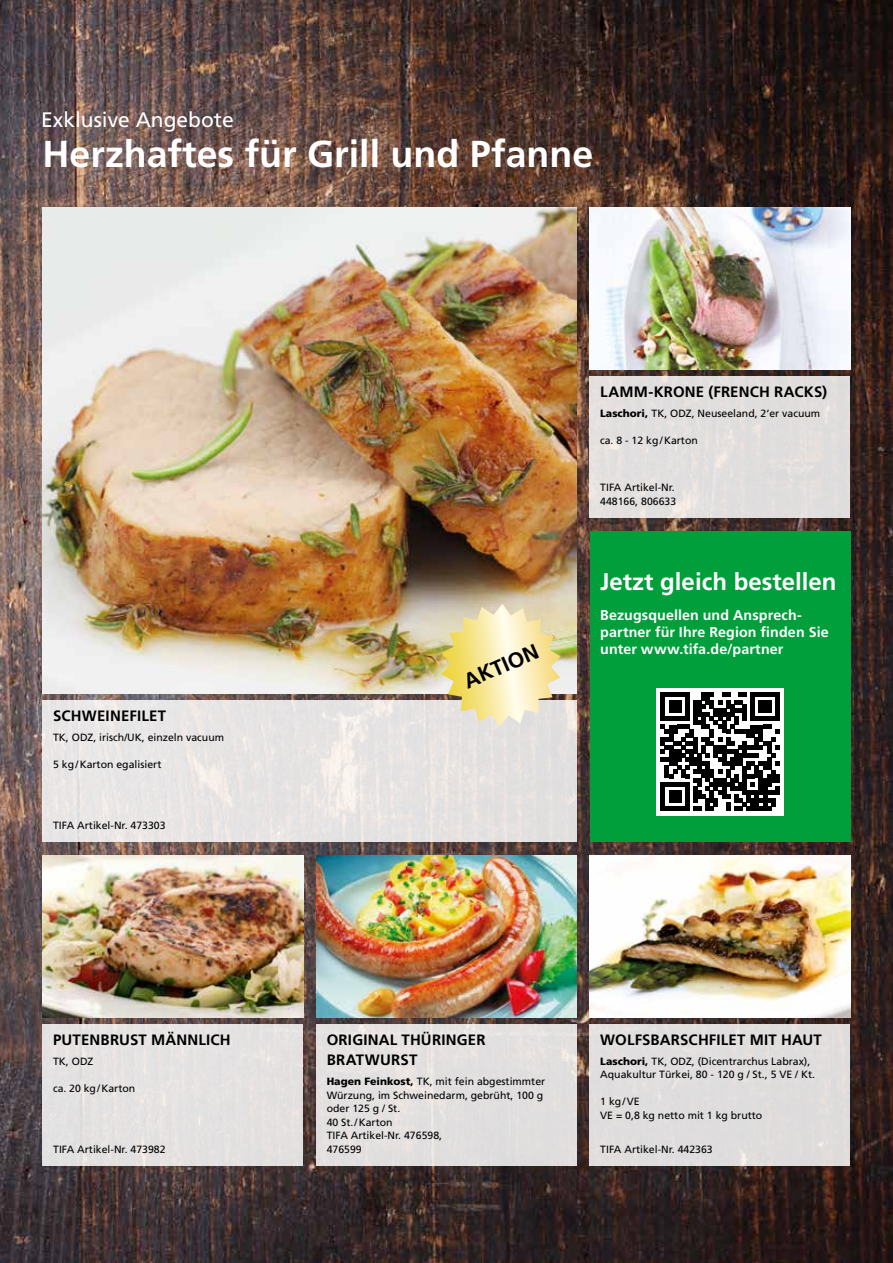
<style>
.page{position:relative;width:893px;height:1263px;background:#fff}
.page>*{position:absolute;margin:0;border:0;box-sizing:border-box;transform-origin:0 0}
.t1{font:700 37.5px "Frutiger";color:#fff}
.t2{font:700 24px "Frutiger";color:#fff}
.t3{font:700 21.3px "Frutiger";color:#000}
.t4{font:21px "Frutiger";color:#fff}
.t5{font:700 15px "Frutiger";letter-spacing:.01em;color:#000}
.t6{font:700 14.25px/17.1px "Frutiger";letter-spacing:.01em;color:#fff}
.t7{font:10.5px/13.5px "Frutiger";color:#000}
.s1{font-weight:900}
</style>
<div class="page">
<img style="left:0;top:0;width:893px;height:1263px">
<div style="left:590px;top:376px;width:260px;height:142px;background:#e1dede"></div>
<div style="left:590px;top:1024px;width:260px;height:142px;background:#dfdddd"></div>
<div style="left:43px;top:1024px;width:260px;height:142px;background:#e5e2e2"></div>
<div style="left:316px;top:1024px;width:261px;height:142px;background:#e2dfdf"></div>
<img style="left:590px;top:856px;width:260px;height:162px">
<img style="left:43px;top:856px;width:260px;height:162px">
<img style="left:316px;top:856px;width:261px;height:162px">
<div style="left:43px;top:700px;width:534px;height:142px;background:#e7e4e4"></div>
<img style="left:43px;top:208px;width:534px;height:486px">
<img style="left:590px;top:208px;width:260px;height:162px">
<svg style="left:441px;top:604px;width:120px;height:122px;background:#eee2b0"></svg>
<div style="left:590px;top:532px;width:260px;height:310px;background:#009f3c"></div>
<div style="left:656px;top:688px;width:128px;height:127px;background:#fff"></div>
<svg style="left:661px;top:692px;width:118px;height:119px"></svg>
<h3 class="t4" style="left:41px;top:107px;width:194px">Exklusive Angebote</h3>
<h1 class="t1" style="left:43px;top:132px;width:552px">Herzhaftes für Grill und Pfanne</h1>
<h3 class="t5" style="left:53px;top:707px;width:114px">SCHWEINEFILET</h3>
<p class="t7" style="left:53px;top:730px;width:172px">TK, ODZ, irisch/UK, einzeln vacuum</p>
<p class="t7" style="left:53px;top:757px;width:110px">5 kg/Karton egalisiert</p>
<p class="t7" style="left:53px;top:818px;width:114px">TIFA Artikel-Nr. 473303</p>
<h3 class="t3" style="left:460px;top:670px;width:81px;rotate:-23deg">AKTION</h3>
<h3 class="t5" style="left:600px;top:383px;width:229px">LAMM-KRONE (FRENCH RACKS)</h3>
<p class="t7" style="left:600px;top:406px;width:222px"><span class="s1">Laschori,</span> TK, ODZ, Neuseeland, 2‘er vacuum</p>
<p class="t7" style="left:600px;top:433px;width:99px">ca. 8 - 12 kg/Karton</p>
<p class="t7" style="left:600px;top:481px;width:77px">TIFA Artikel-Nr.<br>448166, 806633</p>
<h2 class="t2" style="left:600px;top:567px;width:238px">Jetzt gleich bestellen</h2>
<h3 class="t6" style="left:600px;top:606px;width:230px">Bezugsquellen und Ansprech&shy;partner für Ihre Region finden Sie unter www.tifa.de/partner</h3>
<h3 class="t5" style="left:53px;top:1031px;width:179px">PUTENBRUST MÄNNLICH</h3>
<h3 class="t5" style="left:327px;top:1031px;width:160px">ORIGINAL THÜRINGER</h3>
<h3 class="t5" style="left:600px;top:1031px;width:223px">WOLFSBARSCHFILET MIT HAUT</h3>
<h3 class="t5" style="left:327px;top:1051px;width:92px">BRATWURST</h3>
<p class="t7" style="left:600px;top:1054px;width:216px"><span class="s1">Laschori,</span> TK, ODZ, (Dicentrarchus Labrax),<br>Aquakultur Türkei, 80 - 120 g / St., 5 VE / Kt.</p>
<p class="t7" style="left:600px;top:1095px;width:164px">1 kg/VE<br>VE = 0,8 kg netto mit 1 kg brutto</p>
<p class="t7" style="left:53px;top:1054px;width:42px">TK, ODZ</p>
<p class="t7" style="left:53px;top:1081px;width:84px">ca. 20 kg/Karton</p>
<p class="t7" style="left:327px;top:1075px;width:220px"><span class="s1">Hagen Feinkost,</span> TK, mit fein abgestimmter<br>Würzung, im Schweinedarm, gebrüht, 100 g oder 125 g / St.<br>40 St./Karton</p>
<p class="t7" style="left:327px;top:1129px;width:117px">TIFA Artikel-Nr. 476598,<br>476599</p>
<p class="t7" style="left:53px;top:1142px;width:114px">TIFA Artikel-Nr. 473982</p>
<p class="t7" style="left:600px;top:1142px;width:114px">TIFA Artikel-Nr. 442363</p>
</div>
